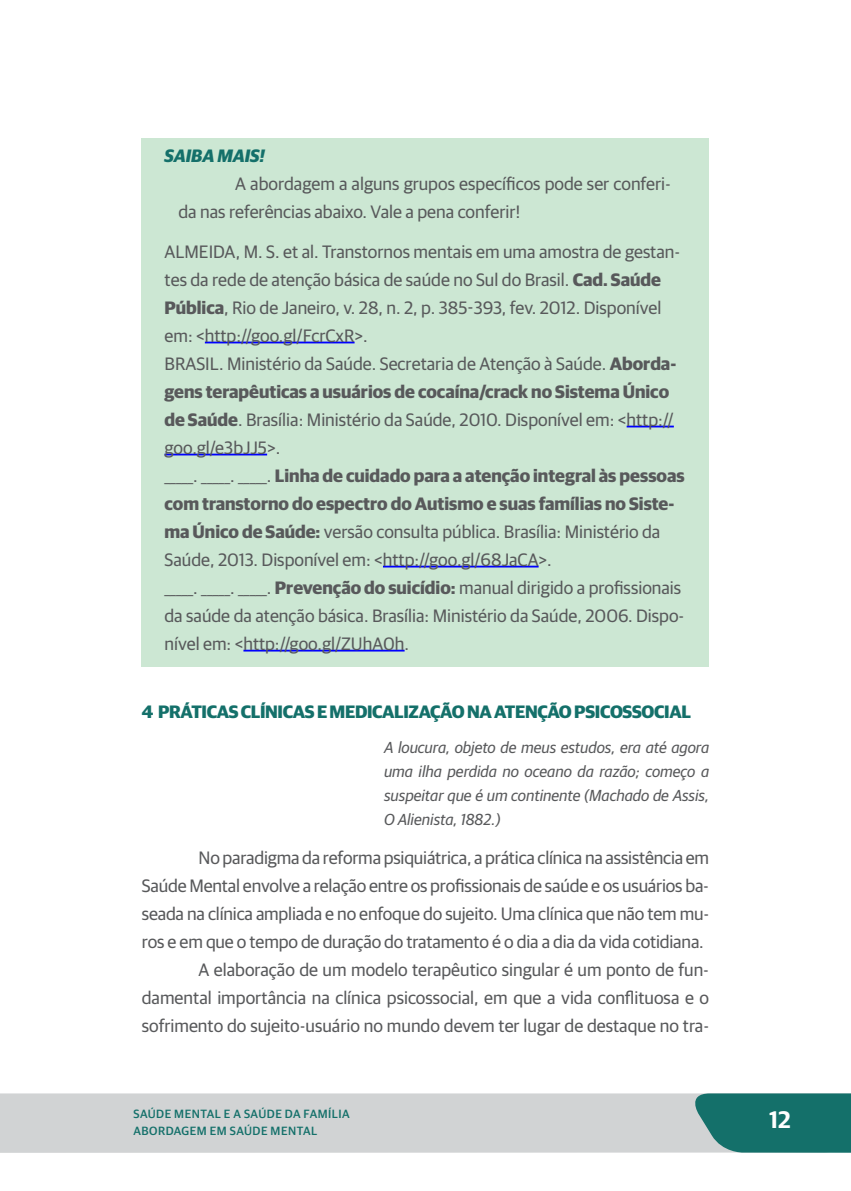
<style>
.page{position:relative;width:851px;height:1191px;background:#fff}
.page>*{position:absolute;margin:0;border:0;box-sizing:border-box;transform-origin:0 0}
.t1{font:600 24px "Guardian Sans";color:#fff}
.t2{font:18px/28px "Guardian Sans";color:#58595b}
.t3{font:700 18px "Guardian Sans";letter-spacing:-.02em;color:#14706a}
.t4{font:italic 700 18px "Guardian Sans";color:#14706a}
.t5{font:italic 16px/24px "Guardian Sans";color:#58595b;text-align:justify}
.t6{font:500 12px/17.6px "Guardian Sans";letter-spacing:.04em;color:#14706a}
.s1{font-weight:700}
</style>
<div class="page">
<div style="left:0;top:1093px;width:685px;height:59px;background:#d1d3d4"></div>
<svg style="left:685px;top:1093px;width:165px;height:60px;background:#2f7e79"></svg>
<div style="left:142px;top:138px;width:567px;height:528px;background:#cce7d3"></div>
<hr style="left:205px;top:341px;width:149px;height:2px;background:#00f">
<hr style="left:626px;top:425px;width:47px;height:2px;background:#00f">
<hr style="left:164px;top:453px;width:103px;height:2px;background:#00f">
<hr style="left:383px;top:565px;width:155px;height:2px;background:#00f">
<hr style="left:243px;top:649px;width:161px;height:2px;background:#00f">
<p class="t4" style="left:164px;top:142px;width:102px">SAIBA MAIS!</p>
<p class="t2" style="left:178px;top:169px;width:494px;text-indent:57px">A abordagem a alguns grupos específicos pode ser conferi&shy;da nas referências abaixo. Vale a pena conferir!</p>
<p class="t2" style="left:164px;top:236px;width:521px">ALMEIDA, M. S. et al. Transtornos mentais em uma amostra de gestan&shy;tes da rede de atenção básica de saúde no Sul do Brasil. <span class="s1">Cad. Saúde Pública</span>, Rio de Janeiro, v. 28, n. 2, p. 385-393, fev. 2012. Disponível em: &lt;http://goo.gl/FcrCxR&gt;.<br>BRASIL. Ministério da Saúde. Secretaria de Atenção à Saúde. <span class="s1">Aborda&shy;gens terapêuticas a usuários de cocaína/crack no Sistema Único de Saúde</span>. Brasília: Ministério da Saúde, 2010. Disponível em: &lt;http:// goo.gl/e3bJJ5&gt;.<br>_____. _____. _____. <span class="s1">Linha de cuidado para a atenção integral às pessoas com transtorno do espectro do Autismo e suas famílias no Siste&shy;ma Único de Saúde:</span> versão consulta pública. Brasília: Ministério da Saúde, 2013. Disponível em: &lt;http://goo.gl/68JaCA&gt;.<br>_____. _____. _____. <span class="s1">Prevenção do suicídio:</span> manual dirigido a profissionais da saúde da atenção básica. Brasília: Ministério da Saúde, 2006. Dispo&shy;nível em: &lt;http://goo.gl/ZUhA0h.</p>
<p class="t3" style="left:142px;top:698px;width:550px">4 PRÁTICAS CLÍNICAS E MEDICALIZAÇÃO NA ATENÇÃO PSICOSSOCIAL</p>
<p class="t5" style="left:384px;top:734px;width:326px">A loucura, objeto de meus estudos, era até agora uma ilha perdida no oceano da razão; começo a suspeitar que é um continente (Machado de Assis, O Alienista, 1882.)</p>
<p class="t2" style="left:198px;top:842px;width:512px">No paradigma da reforma psiquiátrica, a prática clínica na assistência em</p>
<p class="t2" style="left:142px;top:870px;width:568px">Saúde Mental envolve a relação entre os profissionais de saúde e os usuários ba-</p>
<p class="t2" style="left:142px;top:898px;width:569px">seada na clínica ampliada e no enfoque do sujeito. Uma clínica que não tem mu-</p>
<p class="t2" style="left:142px;top:926px;width:563px">ros e em que o tempo de duração do tratamento é o dia a dia da vida cotidiana.</p>
<p class="t2" style="left:198px;top:954px;width:512px">A elaboração de um modelo terapêutico singular é um ponto de fun-</p>
<p class="t2" style="left:142px;top:982px;width:568px">damental importância na clínica psicossocial, em que a vida conflituosa e o</p>
<p class="t2" style="left:142px;top:1010px;width:568px">sofrimento do sujeito-usuário no mundo devem ter lugar de destaque no tra-</p>
<p class="t6" style="left:133px;top:1103px;width:218px">SAÚDE MENTAL E A SAÚDE DA FAMÍLIA<br>ABORDAGEM EM SAÚDE MENTAL</p>
<h1 class="t1" style="left:769px;top:1101px;width:23px">12</h1>
</div>
